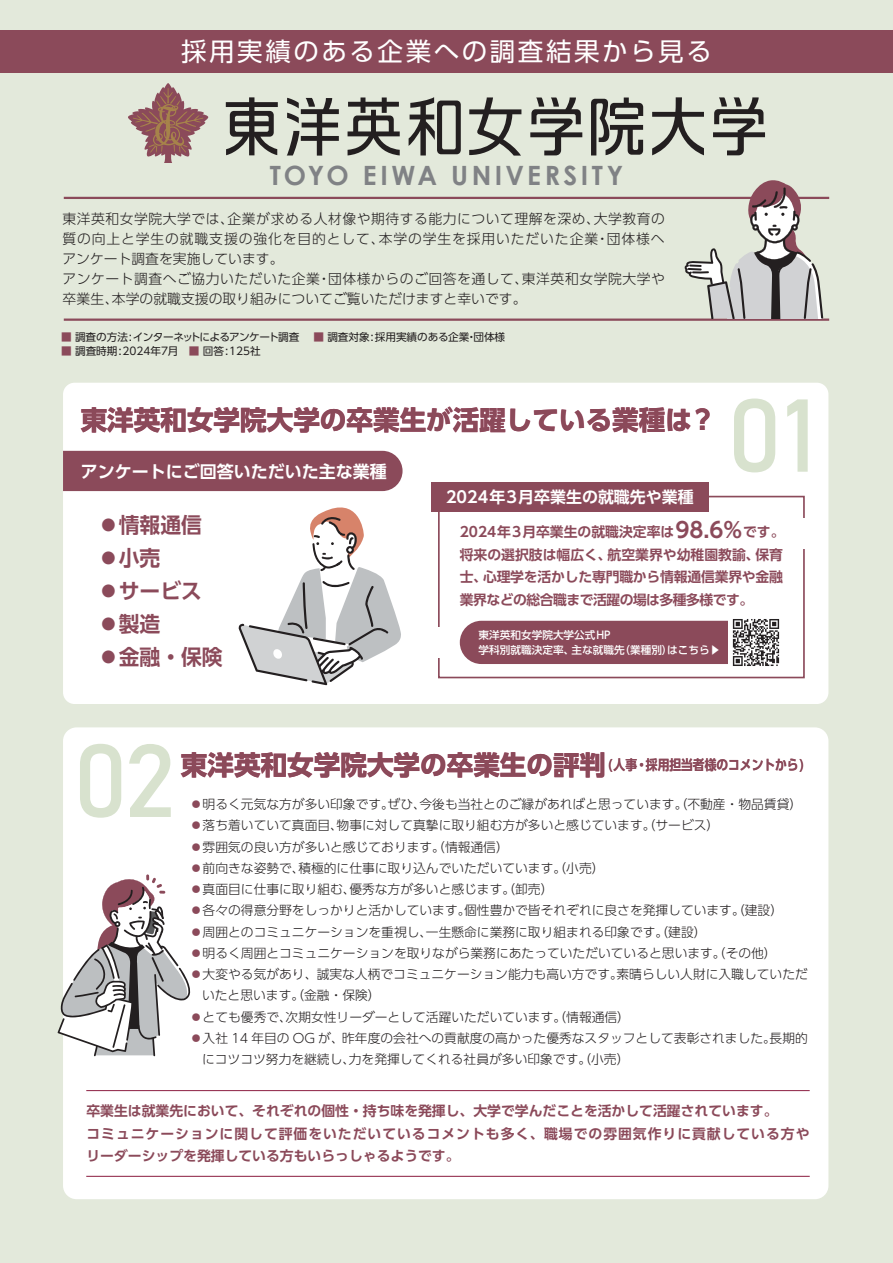
<style>
.page{position:relative;width:893px;height:1263px;background:#e3e9db}
.page>*{position:absolute;margin:0;border:0;box-sizing:border-box;transform-origin:0 0}
.t1{font:101.85px "Bahnschrift";color:#d8e2ce}
.t2{font:700 26.55px "UD Shin Go Pr 6 N";color:#942d4e}
.t3{font:700 26.55px "Century Gothic";letter-spacing:.13em;color:#808285}
.t4{font:25.5px "UD Shin Go Pr 6 N";letter-spacing:.1em;color:#fff}
.t5{font:700 21.3px "UD Shin Go Pr 6 N De";color:#8b4a5a}
.t6{font:700 16.95px "UD Shin Go Pr 6 N De";color:#fff}
.t7{font:700 15.9px "UD Shin Go Pr 6 N De";color:#fff}
.t8{font:700 13.8px/22.4px "UD Shin Go Pr 6 N De";color:#8b4a5a}
.t9{font:300 13.8px "UD Shin Go Pr 6 N";letter-spacing:.04em;color:#231f20}
.t10{font:300 13.8px/20.2px "UD Shin Go Pr 6 N";letter-spacing:.065em;color:#231f20}
.t11{font:300 13.8px/20.2px "UD Shin Go Pr 6 N";color:#231f20}
.t12{font:700 13.8px/22.4px "UD Shin Go Pr 6 N De";letter-spacing:-.035em;color:#8b4a5a}
.t13{font:700 13.8px "UD Shin Go Pr 6 N De";color:#8b4a5a;scale:.85 1}
.t14{font:300 12.75px/21.3px "UD Shin Go Pr 6 N";color:#231f20}
.t15{font:10.65px "UD Shin Go Pr 6 N";letter-spacing:-.005em;color:#231f20}
.t16{font:500 10.65px "UD Shin Go Pr 6 N";color:#fff}
.s1{color:#8b4a5a}
.s2{font-family:"Koz Go Pr 6 N";font-weight:400;color:#8b4a5a}
</style>
<div class="page">
<hr style="left:64px;top:197px;width:765px;height:2px;background:#8b4a5a">
<hr style="left:64px;top:318px;width:765px;height:3px;background:#8b4a5a">
<div style="left:0;top:30px;width:893px;height:43px;background:#8b4a5a"></div>
<div style="left:63px;top:383px;width:765px;height:321px;background:#fff;border-radius:12px"></div>
<div style="left:63px;top:727px;width:765px;height:472px;background:#fff;border-radius:13px"></div>
<svg style="left:530px;top:97px;width:52px;height:58px"></svg>
<svg style="left:591px;top:98px;width:52px;height:57px"></svg>
<svg style="left:226px;top:97px;width:52px;height:58px"></svg>
<svg style="left:348px;top:97px;width:52px;height:58px"></svg>
<svg style="left:469px;top:97px;width:52px;height:59px"></svg>
<svg style="left:409px;top:97px;width:52px;height:58px"></svg>
<svg style="left:287px;top:98px;width:52px;height:58px"></svg>
<svg style="left:652px;top:97px;width:52px;height:58px"></svg>
<svg style="left:713px;top:97px;width:52px;height:58px"></svg>
<svg style="left:128px;top:83px;width:80px;height:80px"></svg>
<hr style="left:86px;top:1176px;width:724px;height:1px;background:#942d4e">
<svg style="left:58px;top:874px;width:133px;height:182px"></svg>
<hr style="left:86px;top:1090px;width:724px;height:1px;background:#942d4e">
<svg style="left:63px;top:451px;width:340px;height:234px"></svg>
<div style="left:460px;top:621px;width:289px;height:43px;background:#8b4a5a;border-radius:22px"></div>
<img style="left:728px;top:619px;width:52px;height:47px">
<div style="left:438px;top:496px;width:367px;height:182px;border:2px solid #8b4a5a"></div>
<div style="left:431px;top:482px;width:278px;height:29px;background:#8b4a5a"></div>
<div style="left:434px;top:627px;width:10px;height:30px;background:#fff"></div>
<div style="left:799px;top:518px;width:10px;height:30px;background:#fff"></div>
<svg style="left:685px;top:180px;width:139px;height:138px"></svg>
<h3 class="t4" style="left:181px;top:30px;width:532px">採用実績のある企業への調査結果から見る</h3>
<h2 class="t3" style="left:270px;top:156px;width:80px">TOYO</h2>
<h2 class="t3" style="left:363px;top:156px;width:76px">EIWA</h2>
<h2 class="t3" style="left:451px;top:156px;width:174px">UNIVERSITY</h2>
<p class="t9" style="left:228px;top:207px;width:374px">企業が求める人材像や期待する能力について理解を深め、</p>
<p class="t9" style="left:62px;top:207px;width:173px">東洋英和女学院大学では、</p>
<p class="t9" style="left:594px;top:207px;width:73px">大学教育の</p>
<p class="t10" style="left:379px;top:228px;width:221px">本学の学生を採用いただいた企業</p>
<p class="t10" style="left:62px;top:228px;width:324px">質の向上と学生の就職支援の強化を目的として、アンケート調査を実施しています。</p>
<p class="t9" style="left:607px;top:227px;width:59px">団体様ヘ</p>
<p class="t9" style="left:596px;top:227px;width:15px">・</p>
<p class="t11" style="left:112px;top:268px;width:416px;text-indent:-50px">アンケート調査へご協力いただいた企業<br>本学の就職支援の取り組みについてご覧いただけますと幸いです。</p>
<p class="t9" style="left:328px;top:268px;width:202px">団体様からのご回答を通して、</p>
<p class="t9" style="left:522px;top:268px;width:144px">東洋英和女学院大学や</p>
<p class="t9" style="left:317px;top:268px;width:15px">・</p>
<p class="t9" style="left:62px;top:288px;width:58px">卒業生、</p>
<p class="t15" style="left:61px;top:328px;width:446px"><span class="s1">■</span> 調査の方法:インターネットによるアンケート調査　<span class="s1">■</span> 調査対象:採用実績のある企業団体様</p>
<p class="t15" style="left:466px;top:328px;width:12px">・</p>
<p class="t15" style="left:61px;top:343px;width:201px"><span class="s1">■</span> 調査時期:2024年7月　<span class="s1">■</span> 回答:125社</p>
<h2 class="t2" style="left:81px;top:398px;width:637px">東洋英和女学院大学の卒業生が活躍している業種は?</h2>
<h1 class="t1" style="left:727px;top:358px;width:92px">01</h1>
<h3 class="t6" style="left:81px;top:457px;width:308px">アンケートにご回答いただいた主な業種</h3>
<h3 class="t5" style="left:98px;top:508px;width:105px">●情報通信</h3>
<h3 class="t5" style="left:98px;top:541px;width:64px">●小売</h3>
<h3 class="t5" style="left:98px;top:574px;width:105px">●サービス</h3>
<h3 class="t5" style="left:98px;top:607px;width:64px">●製造</h3>
<h3 class="t5" style="left:98px;top:640px;width:126px">●金融・保険</h3>
<p class="t7" style="left:446px;top:484px;width:249px">2024年3月卒業生の就職先や業種</p>
<h3 class="t5" style="left:675px;top:512px;width:68px">98.6%</h3>
<p class="t8" style="left:460px;top:520px;width:216px">2024年3月卒業生の就職決定率は</p>
<p class="t8" style="left:743px;top:520px;width:43px">です。</p>
<p class="t8" style="left:483px;top:543px;width:301px;text-indent:-23px">将来の選択肢は幅広く、<br>心理学を活かした専門職から情報通信業界や金融</p>
<p class="t8" style="left:608px;top:543px;width:153px">航空業界や幼稚園教諭、</p>
<p class="t8" style="left:755px;top:543px;width:29px">保育</p>
<p class="t12" style="left:460px;top:565px;width:295px">士、<br>業界などの総合職まで活躍の場は多種多様です。</p>
<p class="t16" style="left:479px;top:626px;width:133px">東洋英和女学院大学公式HP</p>
<p class="t16" style="left:667px;top:641px;width:55px">はこちら▶</p>
<p class="t16" style="left:572px;top:641px;width:55px">主な就職先</p>
<p class="t16" style="left:479px;top:641px;width:97px">学科別就職決定率、</p>
<p class="t16" style="left:619px;top:641px;width:55px">（業種別）</p>
<h1 class="t1" style="left:73px;top:704px;width:105px">02</h1>
<h2 class="t2" style="left:181px;top:743px;width:427px">東洋英和女学院大学の卒業生の評判</h2>
<p class="t13" style="left:608px;top:753px;width:232px">(人事・採用担当者様のコメントから(</p>
<p class="t14" style="left:419px;top:793px;width:384px">今後も当社とのご縁があればと思っています。（不動産・物品賃貸(</p>
<p class="t14" style="left:337px;top:793px;width:384px;text-indent:-147px"><span class="s2">●</span>明るく元気な方が多い印象です。<br>物事に対して真摯に取り組む方が多いと感じています。（サービス(</p>
<p class="t14" style="left:388px;top:793px;width:40px">ぜひ、</p>
<p class="t14" style="left:190px;top:814px;width:155px"><span class="s2">●</span>落ち着いていて真面目、</p>
<p class="t14" style="left:298px;top:835px;width:308px;text-indent:-108px"><span class="s2">●</span>雰囲気の良い方が多いと感じております。（情報通信(<br>積極的に仕事に取り込んでいただいています。（小売(</p>
<p class="t14" style="left:190px;top:857px;width:116px"><span class="s2">●</span>前向きな姿勢で、</p>
<p class="t14" style="left:349px;top:878px;width:206px">優秀な方が多いと感じます。（卸売(</p>
<p class="t14" style="left:190px;top:878px;width:167px"><span class="s2">●</span>真面目に仕事に取り組む、</p>
<p class="t14" style="left:464px;top:899px;width:320px">個性豊かで皆それぞれに良さを発揮しています。（建設(</p>
<p class="t14" style="left:426px;top:899px;width:282px;text-indent:-236px"><span class="s2">●</span>各々の得意分野をしっかりと活かしています。<br>一生懸命に業務に取り組まれる印象です。（建設(</p>
<p class="t14" style="left:190px;top:921px;width:244px"><span class="s2">●</span>周囲とのコミュニケーションを重視し、</p>
<p class="t14" style="left:616px;top:942px;width:193px;text-indent:-427px"><span class="s2">●</span>明るく周囲とコミュニケーションを取りながら業務にあたっていただいていると思います。（その他(<br>素晴らしい人財に入職していただ</p>
<p class="t14" style="left:190px;top:963px;width:434px"><span class="s2">●</span>大変やる気があり、誠実な人柄でコミュニケーション能力も高い方です。</p>
<p class="t14" style="left:202px;top:984px;width:180px">いたと思います。（金融・保険(</p>
<p class="t14" style="left:286px;top:1006px;width:346px">次期女性リーダーとして活躍いただいています。（情報通信(</p>
<p class="t14" style="left:190px;top:1006px;width:104px"><span class="s2">●</span>とても優秀で、</p>
<p class="t14" style="left:349px;top:1027px;width:429px;text-indent:-159px"><span class="s2">●</span>入社 14 年目の OG が、昨年度の会社への貢献度の高かった優秀なスタッフとして表彰されました。力を発揮してくれる社員が多い印象です。（小売(</p>
<p class="t14" style="left:770px;top:1027px;width:40px">長期的</p>
<p class="t14" style="left:202px;top:1048px;width:155px">にコツコツ努力を継続し、</p>
<p class="t8" style="left:86px;top:1100px;width:724px">卒業生は就業先において、それぞれの個性・持ち味を発揮し、大学で学んだことを活かして活躍されています。<br>コミュニケーションに関して評価をいただいているコメントも多く、職場での雰囲気作りに貢献している方やリーダーシップを発揮している方もいらっしゃるようです。</p>
</div>
